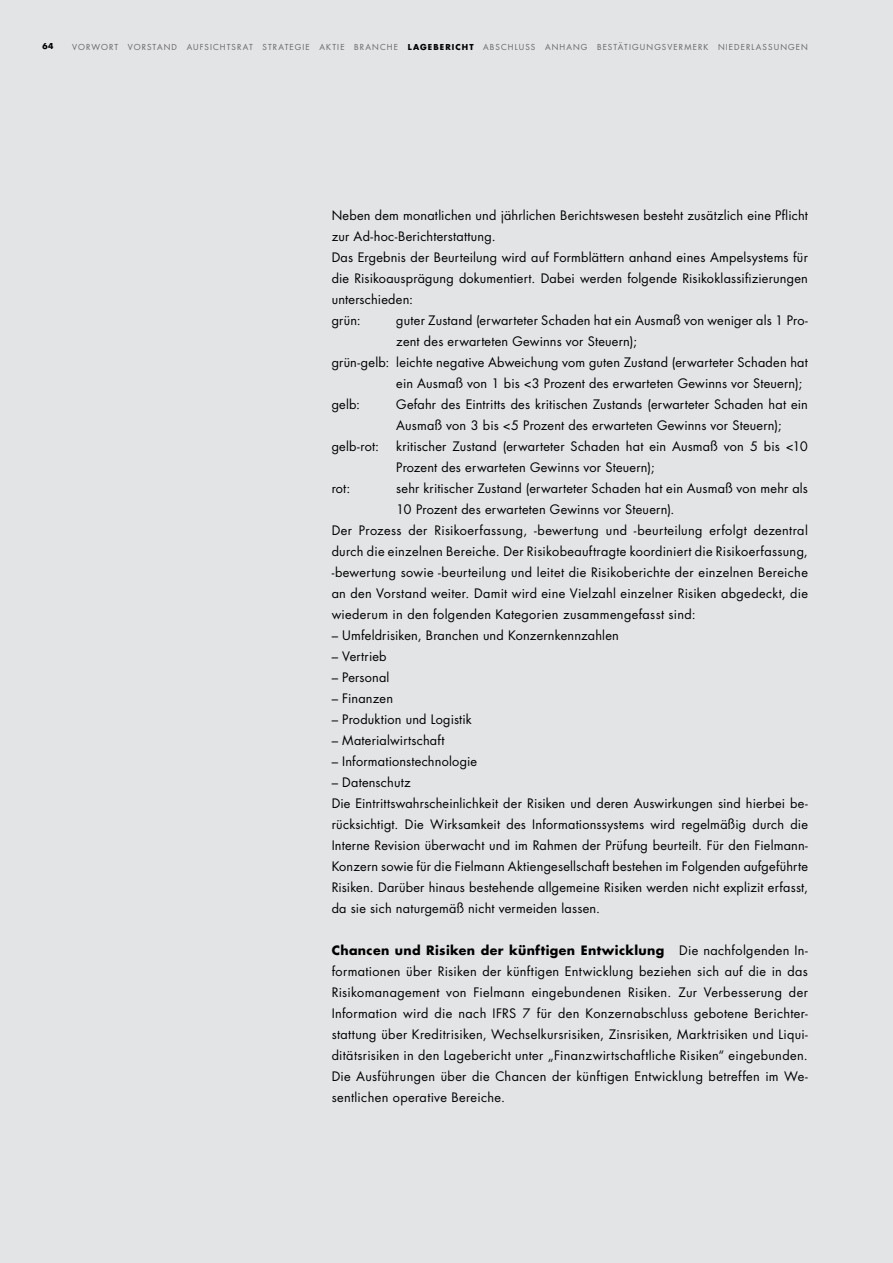
<style>
.page{position:relative;width:893px;height:1263px;background:#e3e4e6}
.page>*{position:absolute;margin:0;border:0;box-sizing:border-box;transform-origin:0 0}
.t1{font:14.25px/21px "Fi Futura";letter-spacing:.015em;color:#000}
.t2{font:9px "Fi Futura";letter-spacing:.12em;color:#68676c}
.t3{font:700 9px "Fi Futura";color:#000}
.s1{font-weight:700;color:#000}
.s2{font-weight:700}
</style>
<div class="page">
<p class="t3" style="left:43px;top:41px;width:12px">64</p>
<p class="t2" style="left:72px;top:41px;width:737px">VORWORT VORSTAND AUFSICHTSRAT STRATEGIE AKTIE BRANCHE <span class="s1">LAGEBERICHT</span> ABSCHLUSS ANHANG BESTÄTIGUNGSVERMERK NIEDERLASSUNGEN</p>
<p class="t1" style="left:332px;top:204px;width:478px">Neben dem monatlichen und jährlichen Berichtswesen besteht zusätzlich eine Pflicht zur Ad-hoc-Berichterstattung.<br>Das Ergebnis der Beurteilung wird auf Formblättern anhand eines Ampelsystems für die Risikoausprägung dokumentiert. Dabei werden folgende Risikoklassifizierungen unterschieden:<br>grün:</p>
<p class="t1" style="left:396px;top:309px;width:413px">guter Zustand (erwarteter Schaden hat ein Ausmaß von weniger als 1 Pro-</p>
<p class="t1" style="left:396px;top:330px;width:242px">zent des erwarteten Gewinns vor Steuern);</p>
<p class="t1" style="left:332px;top:351px;width:478px">grün-gelb: leichte negative Abweichung vom guten Zustand (erwarteter Schaden hat</p>
<p class="t1" style="left:396px;top:372px;width:407px">ein Ausmaß von 1 bis &lt;3 Prozent des erwarteten Gewinns vor Steuern);</p>
<p class="t1" style="left:332px;top:393px;width:30px">gelb:</p>
<p class="t1" style="left:396px;top:393px;width:413px">Gefahr des Eintritts des kritischen Zustands (erwarteter Schaden hat ein</p>
<p class="t1" style="left:396px;top:414px;width:387px">Ausmaß von 3 bis &lt;5 Prozent des erwarteten Gewinns vor Steuern);</p>
<p class="t1" style="left:332px;top:435px;width:478px">gelb-rot: kritischer Zustand (erwarteter Schaden hat ein Ausmaß von 5 bis &lt;10</p>
<p class="t1" style="left:396px;top:456px;width:260px">Prozent des erwarteten Gewinns vor Steuern);</p>
<p class="t1" style="left:332px;top:477px;width:20px">rot:</p>
<p class="t1" style="left:396px;top:477px;width:413px">sehr kritischer Zustand (erwarteter Schaden hat ein Ausmaß von mehr als</p>
<p class="t1" style="left:396px;top:498px;width:280px">10 Prozent des erwarteten Gewinns vor Steuern).</p>
<p class="t1" style="left:332px;top:519px;width:478px">Der Prozess der Risikoerfassung, -bewertung und -beurteilung erfolgt dezentral</p>
<p class="t1" style="left:332px;top:540px;width:478px">durch die einzelnen Bereiche. Der Risikobeauftragte koordiniert die Risikoerfassung,</p>
<p class="t1" style="left:332px;top:561px;width:478px">-bewertung sowie -beurteilung und leitet die Risikoberichte der einzelnen Bereiche</p>
<p class="t1" style="left:332px;top:582px;width:478px">an den Vorstand weiter. Damit wird eine Vielzahl einzelner Risiken abgedeckt, die</p>
<p class="t1" style="left:332px;top:603px;width:365px">wiederum in den folgenden Kategorien zusammengefasst sind:</p>
<p class="t1" style="left:332px;top:624px;width:289px">– Umfeldrisiken, Branchen und Konzernkennzahlen</p>
<p class="t1" style="left:332px;top:645px;width:56px">– Vertrieb</p>
<p class="t1" style="left:332px;top:666px;width:59px">– Personal</p>
<p class="t1" style="left:332px;top:687px;width:63px">– Finanzen</p>
<p class="t1" style="left:332px;top:708px;width:142px">– Produktion und Logistik</p>
<p class="t1" style="left:332px;top:729px;width:114px">– Materialwirtschaft</p>
<p class="t1" style="left:332px;top:750px;width:147px">– Informationstechnologie</p>
<p class="t1" style="left:332px;top:771px;width:478px">– Datenschutz<br>Die Eintrittswahrscheinlichkeit der Risiken und deren Auswirkungen sind hierbei be&shy;rücksichtigt. Die Wirksamkeit des Informationssystems wird regelmäßig durch die Interne Revision überwacht und im Rahmen der Prüfung beurteilt. Für den Fielmann-Konzern sowie für die Fielmann Aktiengesellschaft bestehen im Folgenden aufgeführte Risiken. Darüber hinaus bestehende allgemeine Risiken werden nicht explizit erfasst, da sie sich naturgemäß nicht vermeiden lassen.</p>
<p class="t1" style="left:332px;top:939px;width:478px;text-align:justify"><span class="s2">Chancen und Risiken der künftigen Entwicklung</span> Die nachfolgenden In&shy;formationen über Risiken der künftigen Entwicklung beziehen sich auf die in das Risikomanagement von Fielmann eingebundenen Risiken. Zur Verbesserung der Information wird die nach IFRS 7 für den Konzernabschluss gebotene Berichter&shy;stattung über Kreditrisiken, Wechselkursrisiken, Zinsrisiken, Marktrisiken und Liqui&shy;ditätsrisiken in den Lagebericht unter „Finanzwirtschaftliche Risiken“ eingebunden.<br>Die Ausführungen über die Chancen der künftigen Entwicklung betreffen im We&shy;sentlichen operative Bereiche.</p>
</div>
